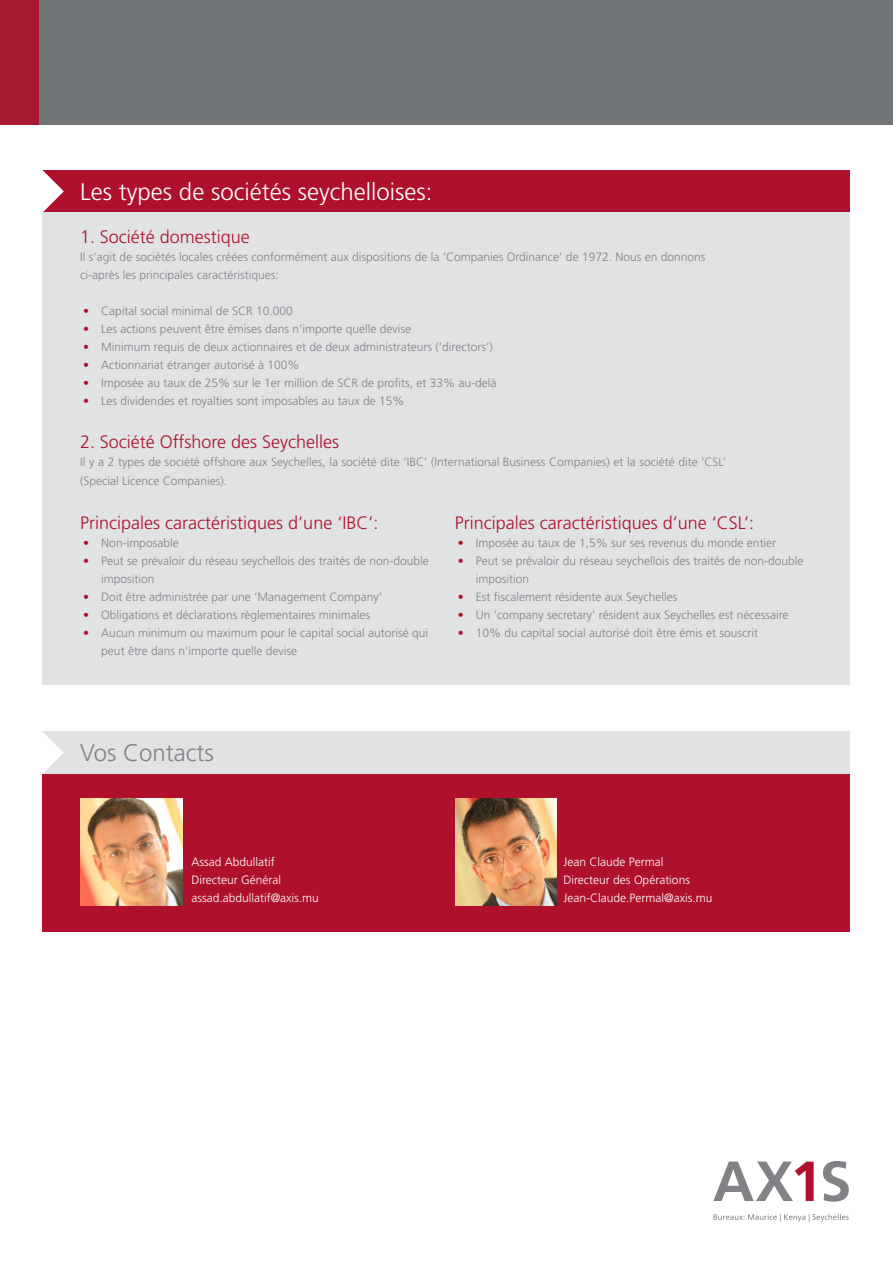
<style>
.page{position:relative;width:893px;height:1263px;background:#fff}
.page>*{position:absolute;margin:0;border:0;box-sizing:border-box;transform-origin:0 0}
.t1{font:300 24px "Frutiger LT Std";color:#fff}
.t2{font:300 24px "Frutiger LT Std";color:#808285}
.t3{font:300 18px "Frutiger LT Std";color:#af112c}
.t4{font:300 12px/18px "Frutiger LT Std";color:#808285}
.t5{font:300 12px/18px "Frutiger LT Std";color:#fff}
.s1{color:#af112c}
</style>
<div class="page">
<div style="left:43px;top:170px;width:807px;height:43px;background:#af112c"></div>
<div style="left:43px;top:213px;width:807px;height:472px;background:#e1e2e4"></div>
<svg style="left:42px;top:170px;width:22px;height:43px"></svg>
<div style="left:0;top:0;width:893px;height:125px;background:#737678"></div>
<div style="left:0;top:0;width:38px;height:125px;background:#a71930"></div>
<svg style="left:713px;top:1161px;width:101px;height:40px"></svg>
<svg style="left:823px;top:1161px;width:26px;height:41px"></svg>
<svg style="left:713px;top:1214px;width:136px;height:8px"></svg>
<div style="left:43px;top:731px;width:807px;height:43px;background:#e1e2e4"></div>
<svg style="left:42px;top:731px;width:22px;height:42px"></svg>
<div style="left:43px;top:774px;width:807px;height:157px;background:#af112c"></div>
<img style="left:455px;top:799px;width:102px;height:106px">
<img style="left:81px;top:799px;width:102px;height:106px">
<h1 class="t1" style="left:80px;top:178px;width:354px">Les types de sociétés seychelloises:</h1>
<h2 class="t3" style="left:80px;top:227px;width:171px">1. Société domestique</h2>
<p class="t4" style="left:80px;top:248px;width:627px">Il s’agit de sociétés locales créées conformément aux dispositions de la ‘Companies Ordinance’ de 1972. Nous en donnons ci-après les principales caractéristiques:</p>
<p class="t4" style="left:83px;top:302px;width:211px"><span class="s1">•</span> Capital social minimal de SCR 10.000</p>
<p class="t4" style="left:83px;top:320px;width:329px"><span class="s1">•</span> Les actions peuvent être émises dans n’importe quelle devise</p>
<p class="t4" style="left:83px;top:338px;width:411px"><span class="s1">•</span> Minimum requis de deux actionnaires et de deux administrateurs (‘directors’)</p>
<p class="t4" style="left:83px;top:356px;width:218px"><span class="s1">•</span> Actionnariat étranger autorisé à 100%</p>
<p class="t4" style="left:83px;top:374px;width:415px"><span class="s1">•</span> Imposée au taux de 25% sur le 1er million de SCR de profits, et 33% au-delà</p>
<p class="t4" style="left:83px;top:392px;width:323px"><span class="s1">•</span> Les dividendes et royalties sont imposables au taux de 15%</p>
<h2 class="t3" style="left:80px;top:432px;width:260px">2. Société Offshore des Seychelles</h2>
<p class="t4" style="left:80px;top:453px;width:647px;line-height:18.9px">Il y a 2 types de société offshore aux Seychelles, la société dite ‘IBC’ (International Business Companies) et la société dite ‘CSL’ (Special Licence Companies).</p>
<h2 class="t3" style="left:80px;top:512px;width:300px">Principales caractéristiques d’une ‘IBC’:</h2>
<p class="t4" style="left:83px;top:534px;width:97px"><span class="s1">•</span> Non-imposable</p>
<p class="t4" style="left:101px;top:552px;width:329px;text-indent:-18px"><span class="s1">•</span> Peut se prévaloir du réseau seychellois des traités de non-double imposition</p>
<p class="t4" style="left:83px;top:588px;width:300px"><span class="s1">•</span> Doit être administrée par une ‘Management Company’</p>
<p class="t4" style="left:83px;top:606px;width:288px"><span class="s1">•</span> Obligations et déclarations règlementaires minimales</p>
<p class="t4" style="left:101px;top:624px;width:328px;text-indent:-18px"><span class="s1">•</span> Aucun minimum ou maximum pour le capital social autorisé qui peut être dans n’importe quelle devise</p>
<h2 class="t3" style="left:455px;top:512px;width:301px">Principales caractéristiques d’une ‘CSL’:</h2>
<p class="t4" style="left:458px;top:534px;width:320px"><span class="s1">•</span> Imposée au taux de 1,5% sur ses revenus du monde entier</p>
<p class="t4" style="left:476px;top:552px;width:329px;text-indent:-18px"><span class="s1">•</span> Peut se prévaloir du réseau seychellois des traités de non-double imposition</p>
<p class="t4" style="left:458px;top:588px;width:221px"><span class="s1">•</span> Est fiscalement résidente aux Seychelles</p>
<p class="t4" style="left:458px;top:606px;width:332px"><span class="s1">•</span> Un ‘company secretary’ résident aux Seychelles est nécessaire</p>
<p class="t4" style="left:458px;top:624px;width:302px"><span class="s1">•</span> 10% du capital social autorisé doit être émis et souscrit</p>
<h1 class="t2" style="left:80px;top:739px;width:135px">Vos Contacts</h1>
<p class="t5" style="left:191px;top:853px;width:129px">Assad Abdullatif<br>Directeur Général assad.abdullatif@axis.mu</p>
<p class="t5" style="left:563px;top:853px;width:150px">Jean Claude Permal<br>Directeur des Opérations<br>Jean-Claude.Permal@axis.mu</p>
</div>
